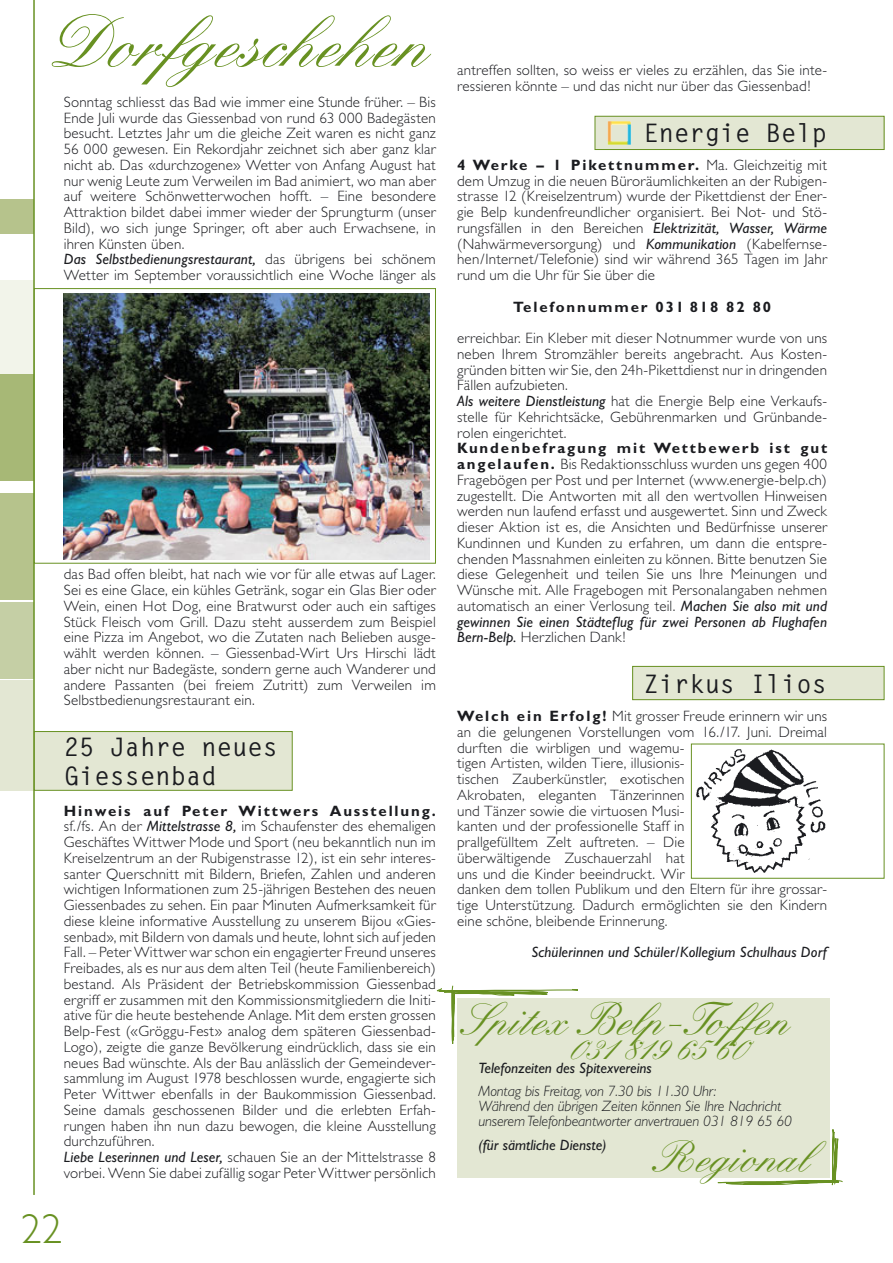
<style>
.page{position:relative;width:893px;height:1263px;background:#fff}
.page>*{position:absolute;margin:0;border:0;box-sizing:border-box;transform-origin:0 0}
.t1{font:500 72.15px "Kuenstler Script";color:#689122}
.t2{font:500 45px "Kuenstler Script";color:#689122}
.t3{font:500 43.2px "Kuenstler Script";color:#689122}
.t4{font:300 42px "Gill Sans";color:#689122}
.t5{font:500 33px "Kuenstler Script";color:#689122}
.t6{font:700 25.5px/28.2px "Letter Gothic";color:#1b1c20}
.t7{font:300 15px/15.8px "Gill Sans";letter-spacing:.015em;color:#1b1c20}
.t8{font:italic 300 15px/15px "Gill Sans";letter-spacing:-.01em;color:#1b1c20}
.t9{font:italic 15px "Gill Sans";color:#1b1c20}
.t10{font:700 15px "Gill Sans";letter-spacing:.125em;color:#1b1c20}
.s1{font-weight:400;font-style:italic}
.s2{font-weight:700}
</style>
<div class="page">
<div style="left:0;top:200px;width:34px;height:34px;background:#b6c38c"></div>
<div style="left:0;top:281px;width:34px;height:106px;background:#f2f4ea"></div>
<div style="left:0;top:680px;width:34px;height:110px;background:#e3e7d3"></div>
<div style="left:0;top:602px;width:34px;height:76px;background:#c5cfa5"></div>
<div style="left:0;top:374px;width:34px;height:106px;background:#a7b876"></div>
<div style="left:0;top:493px;width:34px;height:107px;background:#b6c38c"></div>
<hr style="left:33px;top:0;width:2px;height:1195px;background:#689122">
<div style="left:633px;top:666px;width:251px;height:34px;background:#e3e7d3"></div>
<div style="left:632px;top:666px;width:252px;height:34px;border:1px solid #689122"></div>
<div style="left:595px;top:116px;width:289px;height:34px;background:#e3e7d3"></div>
<div style="left:595px;top:116px;width:289px;height:34px;border:1px solid #689122"></div>
<div style="left:34px;top:731px;width:258px;height:59px;background:#e3e7d3"></div>
<div style="left:34px;top:731px;width:259px;height:60px;border:1px solid #689122"></div>
<img style="left:608px;top:121px;width:23px;height:24px">
<div style="left:34px;top:288px;width:402px;height:276px;border:1px solid #689122"></div>
<img style="left:64px;top:294px;width:365px;height:265px">
<img style="left:696px;top:749px;width:130px;height:85px">
<svg style="left:436px;top:834px;width:408px;height:352px"></svg>
<h1 class="t1" style="left:51px;top:22px;width:378px">Dorfgeschehen</h1>
<p class="t7" style="left:64px;top:96px;width:374px">Sonntag schliesst das Bad wie immer eine Stunde früher. – Bis Ende Juli wurde das Giessenbad von rund 63 000 Badegästen besucht. Letztes Jahr um die gleiche Zeit waren es nicht ganz 56 000 gewesen. Ein Rekordjahr zeichnet sich aber ganz klar nicht ab. Das «durchzogene» Wetter von Anfang August hat nur wenig Leute zum Verweilen im Bad animiert, wo man aber auf weitere Schönwetterwochen hofft. – Eine besondere Attraktion bildet dabei immer wieder der Sprungturm (unser Bild), wo sich junge Springer, oft aber auch Erwachsene, in ihren Künsten üben.<br><span class="s1">Das Selbstbedienungsrestaurant,</span> das übrigens bei schönem Wetter im September voraussichtlich eine Woche länger als</p>
<p class="t7" style="left:64px;top:568px;width:374px;text-align:justify">das Bad offen bleibt, hat nach wie vor für alle etwas auf Lager.<br>Sei es eine Glace, ein kühles Getränk, sogar ein Glas Bier oder Wein, einen Hot Dog, eine Bratwurst oder auch ein saftiges Stück Fleisch vom Grill. Dazu steht ausserdem zum Beispiel eine Pizza im Angebot, wo die Zutaten nach Belieben ausge&shy;wählt werden können. – Giessenbad-Wirt Urs Hirschi lädt aber nicht nur Badegäste, sondern gerne auch Wanderer und andere Passanten (bei freiem Zutritt) zum Verweilen im Selbstbedienungsrestaurant ein.</p>
<h3 class="t6" style="left:64px;top:735px;width:216px">25 Jahre neues<br>Giessenbad</h3>
<p class="t7" style="left:64px;top:804px;width:374px"><span class="s2">Hinweis auf Peter Wittwers Ausstellung. </span>sf./fs. An der <span class="s1">Mittelstrasse 8,</span> im Schaufenster des ehemaligen Geschäftes Wittwer Mode und Sport (neu bekanntlich nun im Kreiselzentrum an der Rubigenstrasse 12), ist ein sehr interes&shy;santer Querschnitt mit Bildern, Briefen, Zahlen und anderen wichtigen Informationen zum 25-jährigen Bestehen des neuen Giessenbades zu sehen. Ein paar Minuten Aufmerksamkeit für diese kleine informative Ausstellung zu unserem Bijou «Gies&shy;senbad», mit Bildern von damals und heute, lohnt sich auf jeden Fall. – Peter Wittwer war schon ein engagierter Freund unseres Freibades, als es nur aus dem alten Teil (heute Familienbereich) bestand. Als Präsident der Betriebskommission Giessenbad ergriff er zusammen mit den Kommissionsmitgliedern die Initi&shy;ative für die heute bestehende Anlage. Mit dem ersten grossen Belp-Fest («Gröggu-Fest» analog dem späteren Giessenbad-Logo), zeigte die ganze Bevölkerung eindrücklich, dass sie ein neues Bad wünschte. Als der Bau anlässlich der Gemeindever&shy;sammlung im August 1978 beschlossen wurde, engagierte sich Peter Wittwer ebenfalls in der Baukommission Giessenbad.<br>Seine damals geschossenen Bilder und die erlebten Erfah&shy;rungen haben ihn nun dazu bewogen, die kleine Ausstellung durchzuführen.<br><span class="s1">Liebe Leserinnen und Leser,</span> schauen Sie an der Mittelstrasse 8 vorbei. Wenn Sie dabei zufällig sogar Peter Wittwer persönlich</p>
<h3 class="t4" style="left:21px;top:1215px;width:42px">22</h3>
<p class="t7" style="left:457px;top:64px;width:371px">antreffen sollten, so weiss er vieles zu erzählen, das Sie inte&shy;ressieren könnte – und das nicht nur über das Giessenbad!</p>
<h3 class="t6" style="left:643px;top:121px;width:185px">Energie Belp</h3>
<p class="t7" style="left:457px;top:159px;width:371px;text-align:justify"><span class="s2">4 Werke – 1 Pikettnummer.</span> Ma. Gleichzeitig mit dem Umzug in die neuen Büroräumlichkeiten an der Rubigen&shy;strasse 12 (Kreiselzentrum) wurde der Pikettdienst der Ener&shy;gie Belp kundenfreundlicher organisiert. Bei Not- und Stö&shy;rungsfällen in den Bereichen <span class="s1">Elektrizität, Wasser, Wärme </span>(Nahwärmeversorgung) und <span class="s1">Kommunikation</span> (Kabelfernse&shy;hen/Internet/Telefonie) sind wir während 365 Tagen im Jahr rund um die Uhr für Sie über die</p>
<p class="t10" style="left:513px;top:301px;width:259px">Telefonnummer 031 818 82 80</p>
<p class="t7" style="left:457px;top:332px;width:371px">erreichbar. Ein Kleber mit dieser Notnummer wurde von uns neben Ihrem Stromzähler bereits angebracht. Aus Kosten&shy;gründen bitten wir Sie, den 24h-Pikettdienst nur in dringenden Fällen aufzubieten.<br><span class="s1">Als weitere Dienstleistung</span> hat die Energie Belp eine Verkaufs&shy;stelle für Kehrichtsäcke, Gebührenmarken und Grünbande&shy;rolen eingerichtet.</p>
<p class="t7" style="left:457px;top:442px;width:372px;text-align:justify"><span class="s2">Kundenbefragung mit Wettbewerb ist gut angelaufen.</span> Bis Redaktionsschluss wurden uns gegen 400<br>Fragebögen per Post und per Internet (www.energie-belp.ch) zugestellt. Die Antworten mit all den wertvollen Hinweisen werden nun laufend erfasst und ausgewertet. Sinn und Zweck dieser Aktion ist es, die Ansichten und Bedürfnisse unserer Kundinnen und Kunden zu erfahren, um dann die entspre&shy;chenden Massnahmen einleiten zu können. Bitte benutzen Sie diese Gelegenheit und teilen Sie uns Ihre Meinungen und Wünsche mit. Alle Fragebogen mit Personalangaben nehmen automatisch an einer Verlosung teil. <span class="s1">Machen Sie also mit und gewinnen Sie einen Städteflug für zwei Personen ab Flughafen Bern-Belp.</span> Herzlichen Dank!</p>
<h3 class="t6" style="left:643px;top:672px;width:185px">Zirkus Ilios</h3>
<p class="t7" style="left:457px;top:710px;width:371px"><span class="s2">Welch ein Erfolg!</span> Mit grosser Freude erinnern wir uns an die gelungenen Vorstellungen vom 16./17. Juni. Dreimal durften die wirbligen und wagemu-<br>tigen Artisten, wilden Tiere, illusionis-<br>tischen Zauberkünstler, exotischen<br>Akrobaten, eleganten Tänzerinnen<br>und Tänzer sowie die virtuosen Musi-<br>kanten und der professionelle Staff in<br>prallgefülltem Zelt auftreten. – Die<br>überwältigende Zuschauerzahl hat<br>uns und die Kinder beeindruckt. Wir<br>danken dem tollen Publikum und den Eltern für ihre grossar&shy;tige Unterstützung. Dadurch ermöglichten sie den Kindern eine schöne, bleibende Erinnerung.</p>
<p class="t9" style="left:531px;top:947px;width:297px">Schülerinnen und Schüler/Kollegium Schulhaus Dorf</p>
<h2 class="t2" style="left:461px;top:1006px;width:329px">Spitex Belp-Toffen</h2>
<h3 class="t5" style="left:569px;top:1039px;width:180px">031 819 65 60</h3>
<p class="t9" style="left:478px;top:1062px;width:175px">Telefonzeiten des Spitexvereins</p>
<p class="t8" style="left:478px;top:1085px;width:315px">Montag bis Freitag, von 7.30 bis 11.30 Uhr:<br>Während den übrigen Zeiten können Sie Ihre Nachricht unserem Telefonbeantworter anvertrauen 031 819 65 60</p>
<p class="t9" style="left:478px;top:1139px;width:130px">(für sämtliche Dienste)</p>
<h3 class="t3" style="left:652px;top:1145px;width:158px">Regional</h3>
</div>
